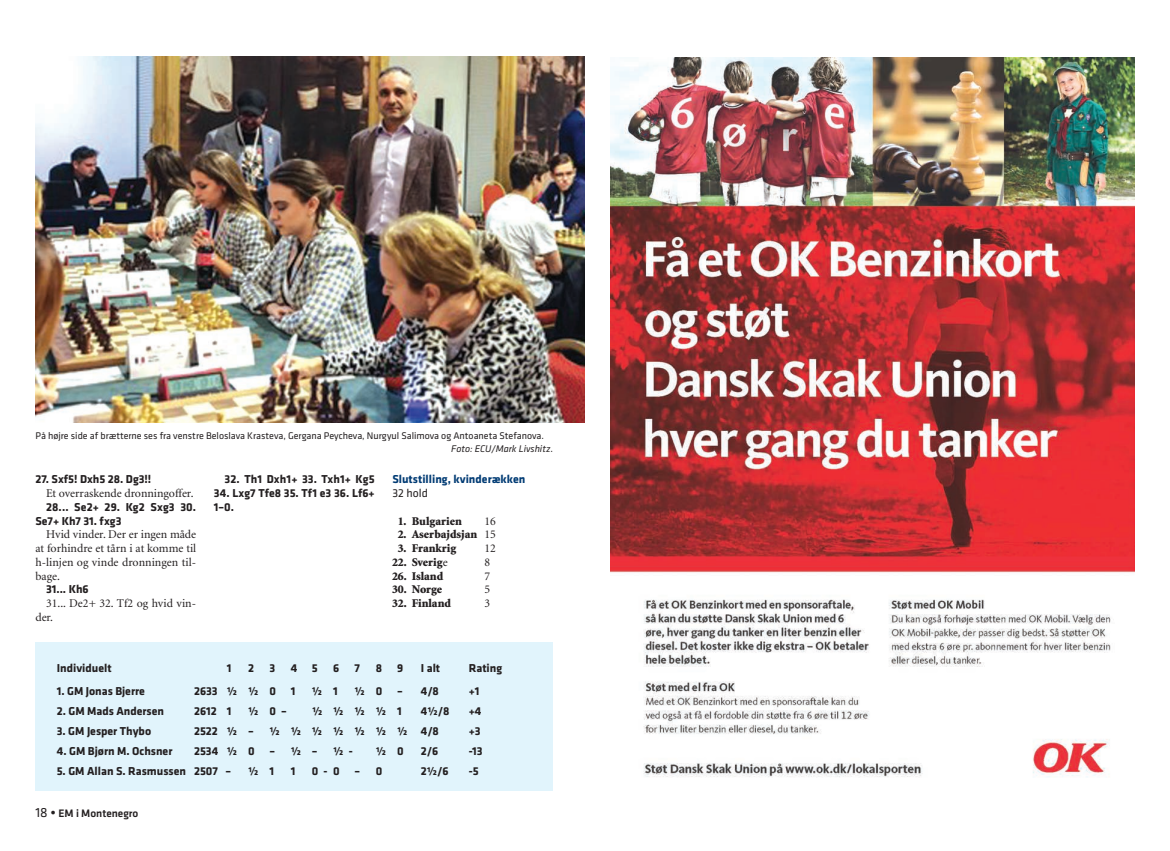
<style>
.page{position:relative;width:1170px;height:851px;background:#fff}
.page>*{position:absolute;margin:0;border:0;box-sizing:border-box;transform-origin:0 0}
.t1{font:700 11.88px/13.8px "Klavika";color:#231f20}
.t2{font:11.88px/13.8px "Minion";color:#231f20;text-align:justify}
.t3{font:900 11.88px "Minion";color:#231f20}
.t4{font:700 11.88px "Klavika";color:#003b74}
.t5{font:700 11.88px "Klavika";letter-spacing:.91em;color:#231f20}
.t6{font:11.88px "Klavika";color:#231f20}
.t7{font:500 11.25px "Klavika";color:#231f20}
.t8{font:10px/13.8px "Klavika";color:#231f20}
.s1{font-style:italic}
.s2{font-weight:400}
.s3{font-weight:400;font-size:13.75px}
.s4{font-weight:700;font-size:13.75px}
</style>
<div class="page">
<img style="left:610px;top:57px;width:524px;height:720px">
<div style="left:35px;top:642px;width:518px;height:148px;background:#e1f4fc"></div>
<img style="left:35px;top:57px;width:550px;height:365px">
<p class="t8" style="left:451px;top:429px;width:103px;text-indent:-416px">På højre side af brætterne ses fra venstre Beloslava Krasteva, Gergana Peycheva, Nurgyul Salimova og Antoaneta Stefanova.<br><span class="s1">Foto: ECU/Mark Livshitz</span>.</p>
<p class="t1" style="left:35px;top:473px;width:117px">27. Sxf5! Dxh5 28. Dg3!!</p>
<p class="t2" style="left:46px;top:487px;width:149px">Et overraskende dronningoffer.</p>
<p class="t1" style="left:35px;top:501px;width:162px;text-indent:11px">28... Se2+ 29. Kg2 Sxg3 30.<br>Se7+ Kh7 31. fxg3</p>
<p class="t2" style="left:35px;top:528px;width:162px;text-indent:11px">Hvid vinder. Der er ingen måde at forhindre et tårn i at komme til h-linjen og vinde dronningen til&shy;bage.</p>
<p class="t1" style="left:46px;top:583px;width:44px">31... Kh6</p>
<p class="t2" style="left:35px;top:597px;width:162px;text-indent:11px">31... De2+ 32. Tf2 og hvid vin&shy;der.</p>
<p class="t1" style="left:224px;top:473px;width:151px">32. Th1 Dxh1+ 33. Txh1+ Kg5</p>
<p class="t1" style="left:214px;top:487px;width:162px">34. Lxg7 Tfe8 35. Tf1 e3 36. Lf6+<br>1–0.</p>
<p class="t4" style="left:392px;top:475px;width:134px">Slutstilling, kvinderækken</p>
<p class="t6" style="left:392px;top:489px;width:37px">32 hold</p>
<p class="t3" style="left:397px;top:516px;width:66px">1. Bulgarien</p>
<p class="t2" style="left:484px;top:514px;width:13px">16</p>
<p class="t3" style="left:397px;top:530px;width:100px">2. Aserbajdsjan <span class="s2">15</span></p>
<p class="t3" style="left:397px;top:543px;width:60px">3. Frankrig</p>
<p class="t2" style="left:484px;top:542px;width:13px">12</p>
<p class="t3" style="left:392px;top:557px;width:57px">22. Sverig<span class="s2">e</span></p>
<p class="t2" style="left:484px;top:556px;width:7px">8</p>
<p class="t3" style="left:392px;top:571px;width:53px">26. Island</p>
<p class="t2" style="left:484px;top:569px;width:7px">7</p>
<p class="t3" style="left:392px;top:585px;width:52px">30. Norge</p>
<p class="t2" style="left:484px;top:583px;width:7px">5</p>
<p class="t3" style="left:392px;top:598px;width:60px">32. Finland</p>
<p class="t2" style="left:484px;top:597px;width:7px">3</p>
<p class="t1" style="left:57px;top:661px;width:57px">Individuelt</p>
<p class="t1" style="left:227px;top:661px;width:6px">1</p>
<p class="t1" style="left:248px;top:661px;width:7px">2</p>
<p class="t1" style="left:269px;top:661px;width:7px">3</p>
<p class="t1" style="left:291px;top:661px;width:29px">4 5</p>
<p class="t1" style="left:333px;top:661px;width:8px">6</p>
<p class="t1" style="left:354px;top:661px;width:7px">7</p>
<p class="t1" style="left:376px;top:661px;width:8px">8</p>
<p class="t1" style="left:397px;top:661px;width:8px">9</p>
<p class="t1" style="left:421px;top:661px;width:21px">I alt</p>
<p class="t1" style="left:469px;top:661px;width:35px">Rating</p>
<p class="t1" style="left:57px;top:685px;width:90px">1. GM Jonas Bjerre</p>
<p class="t1" style="left:194px;top:685px;width:103px">2633½ ½ 0 1</p>
<p class="t1" style="left:312px;top:685px;width:27px">½ 1</p>
<p class="t1" style="left:354px;top:685px;width:50px">½0 –</p>
<p class="t1" style="left:421px;top:685px;width:20px">4/8</p>
<p class="t1" style="left:469px;top:685px;width:12px">+1</p>
<p class="t1" style="left:57px;top:705px;width:109px">2. GM Mads Andersen</p>
<p class="t1" style="left:194px;top:705px;width:39px">2612 1</p>
<p class="t1" style="left:248px;top:705px;width:40px">½ 0–</p>
<p class="t1" style="left:312px;top:705px;width:91px">½½½½1</p>
<p class="t1" style="left:421px;top:705px;width:30px">4½/8</p>
<p class="t1" style="left:469px;top:705px;width:14px">+4</p>
<p class="t1" style="left:57px;top:725px;width:96px">3. GM Jesper Thybo</p>
<p class="t1" style="left:194px;top:725px;width:61px">2522 ½ –</p>
<p class="t5" style="left:269px;top:727px;width:171px">½½½½½½½ 4/8</p>
<p class="t1" style="left:469px;top:725px;width:13px">+3</p>
<p class="t1" style="left:57px;top:745px;width:117px">4. GM Bjørn M. Ochsner</p>
<p class="t1" style="left:194px;top:745px;width:83px">2534 ½ 0 –</p>
<p class="t1" style="left:291px;top:745px;width:28px">½ –</p>
<p class="t1" style="left:333px;top:745px;width:21px">½ -</p>
<p class="t1" style="left:376px;top:745px;width:29px">½ 0</p>
<p class="t1" style="left:421px;top:745px;width:19px">2/6</p>
<p class="t1" style="left:469px;top:745px;width:15px">-13</p>
<p class="t1" style="left:57px;top:765px;width:176px">5. GM Allan S. Rasmussen 2507 –</p>
<p class="t1" style="left:248px;top:765px;width:27px">½ 1</p>
<p class="t1" style="left:291px;top:765px;width:6px">1</p>
<p class="t1" style="left:312px;top:765px;width:50px">0-0 –</p>
<p class="t1" style="left:376px;top:765px;width:8px">0</p>
<p class="t1" style="left:421px;top:765px;width:29px">2½/6</p>
<p class="t1" style="left:469px;top:765px;width:11px">-5</p>
<p class="t7" style="left:35px;top:809px;width:104px"><span class="s3">18</span> <span class="s4">•</span> EM i Montenegro</p>
</div>
